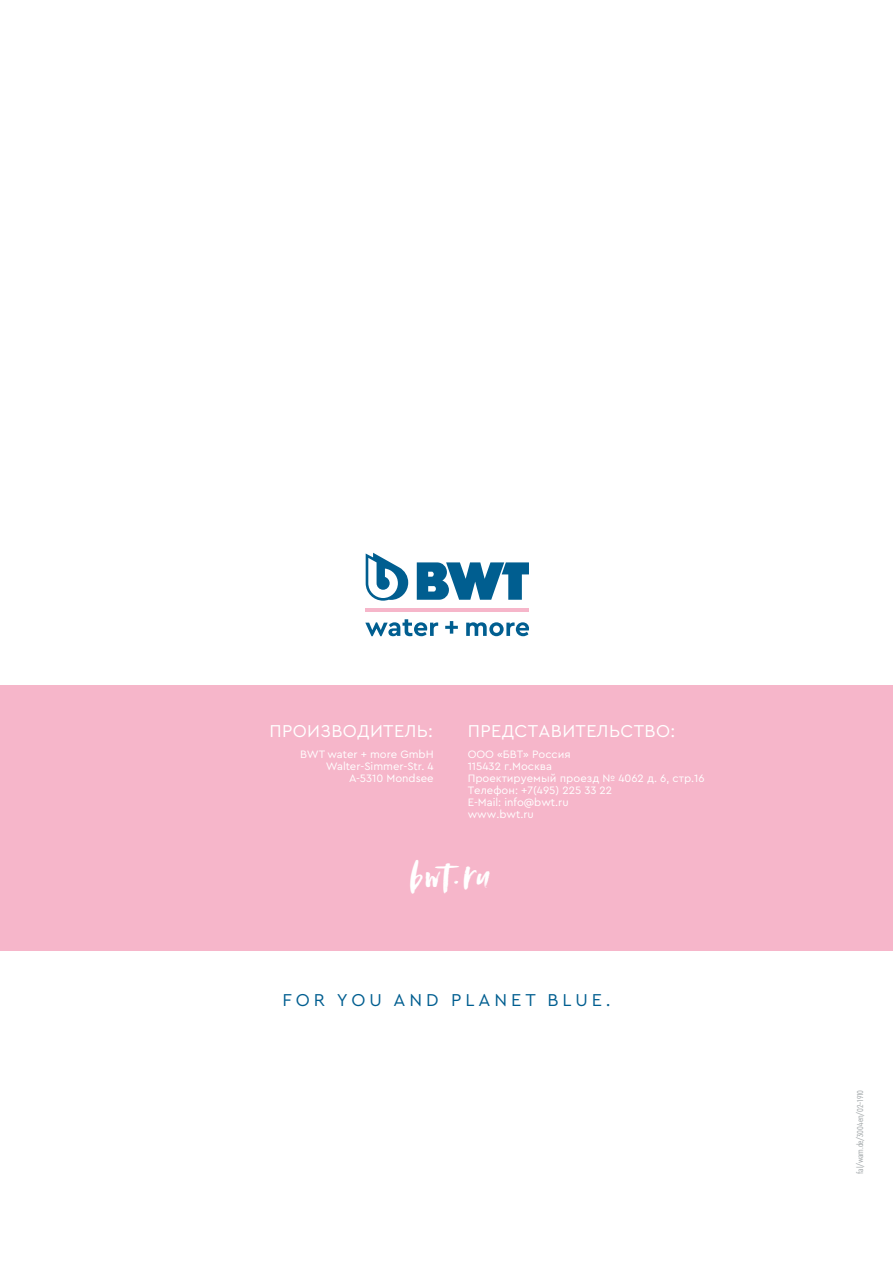
<style>
.page{position:relative;width:893px;height:1263px;background:#fff}
.page>*{position:absolute;margin:0;border:0;box-sizing:border-box;transform-origin:0 0}
.t1{font:40.5px "Avallon";color:#fff}
.t2{font:18px "Cera PRO";letter-spacing:.02em;color:#fff}
.t3{font:18px "Cera PRO";letter-spacing:.22em;color:#005e90}
.t4{font:11.25px/12px "Cera PRO";color:#fff;text-align:right}
.t5{font:9px "Cera Condensed Pro";color:#a6abad}
</style>
<div class="page">
<div style="left:0;top:685px;width:893px;height:265px;background:#f6b6ca"></div>
<svg style="left:365px;top:619px;width:73px;height:17px"></svg>
<svg style="left:445px;top:621px;width:13px;height:13px"></svg>
<svg style="left:466px;top:622px;width:63px;height:14px"></svg>
<hr style="left:366px;top:609px;width:163px;height:3px;background:#f6b6ca">
<svg style="left:417px;top:562px;width:112px;height:38px"></svg>
<svg style="left:366px;top:553px;width:42px;height:48px"></svg>
<h2 class="t2" style="left:269px;top:719px;width:165px">ПРОИЗВОДИТЕЛЬ:</h2>
<p class="t4" style="left:300px;top:747px;width:135px">BWT water + more GmbH<br>Walter-Simmer-Str. 4<br>A-5310 Mondsee</p>
<h2 class="t2" style="left:468px;top:719px;width:209px">ПРЕДСТАВИТЕЛЬСТВО:</h2>
<p class="t4" style="left:468px;top:748px;width:239px;text-align:left">ООО «БВТ» Россия<br>115432 г.Москва<br>Проектируемый проезд № 4062 д. 6, стр.16<br>Телефон: +7(495) 225 33 22<br>Е-Mail: info@bwt.ru<br>www.bwt.ru</p>
<h1 class="t1" style="left:410px;top:849px;width:82px">bwt.ru</h1>
<h2 class="t3" style="left:283px;top:988px;width:330px">FOR YOU AND PLANET BLUE.</h2>
<p class="t5" style="left:854px;top:1174px;width:85px;rotate:-90deg">fal/wam.de/3004en/02-1910</p>
</div>
